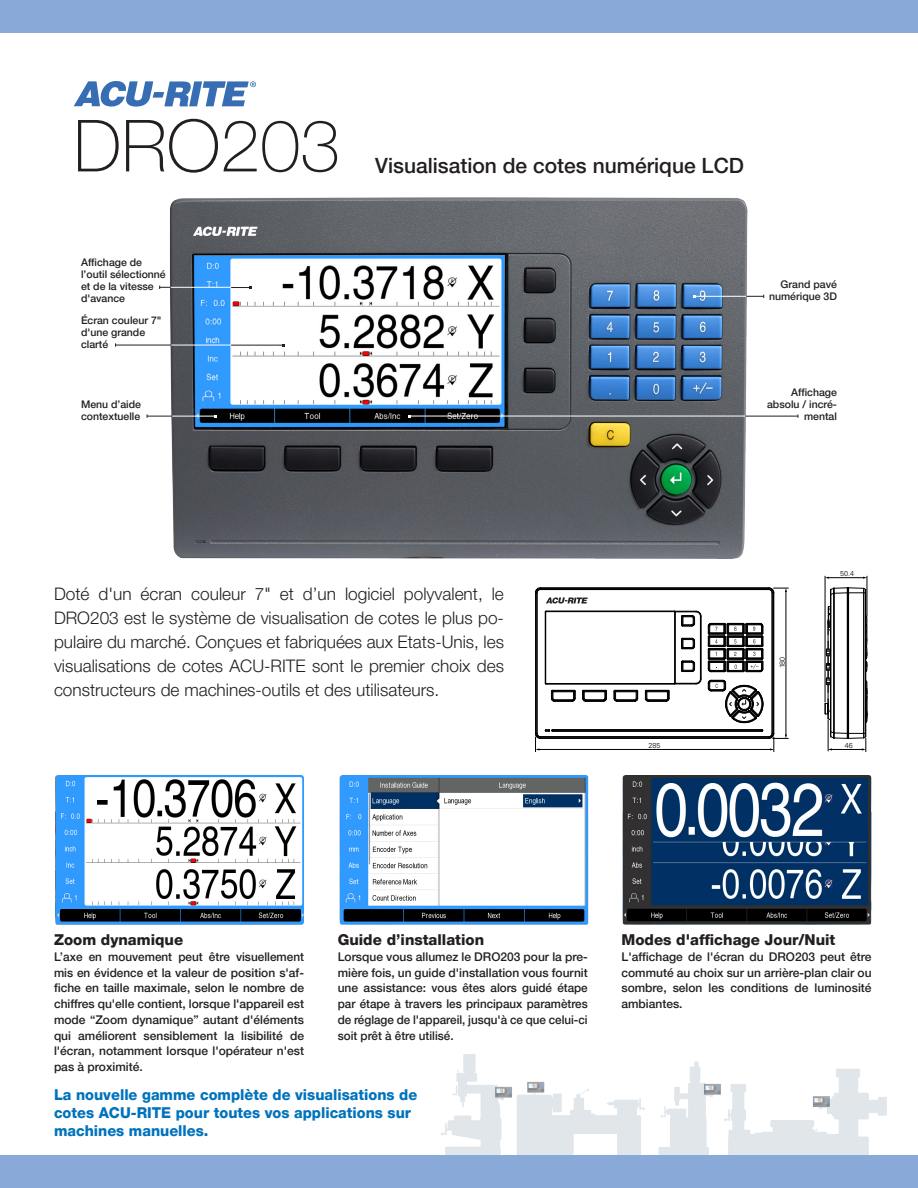
<style>
.page{position:relative;width:918px;height:1188px;background:#fff}
.page>*{position:absolute;margin:0;border:0;box-sizing:border-box;transform-origin:0 0}
.t1{font:100 72px "Helvetica Neue LT Pro";color:#231f20}
.t2{font:500 21px "Helvetica Neue LT Pro";color:#231f20}
.t3{font:300 17.25px/24px "Helvetica Neue LT Pro";color:#231f20;text-align:justify}
.t4{font:800 15px/18px "Helvetica Neue LT Pro";color:#0073bc}
.t5{font:800 15px "Helvetica Neue LT Pro";color:#231f20}
.t6{font:500 12px/15.8px "Helvetica Neue LT Pro";color:#231f20;text-align:justify}
.t7{font:500 10.5px/12px "Helvetica Neue LT Pro";color:#231f20}
.t8{font:300 7.2px "Univers";color:#000}
</style>
<div class="page">
<img style="left:440px;top:1108px;width:448px;height:48px">
<img style="left:452px;top:1054px;width:435px;height:54px">
<svg style="left:74px;top:81px;width:182px;height:26px"></svg>
<div style="left:0;top:0;width:918px;height:32px;background:#89aad8"></div>
<div style="left:0;top:1156px;width:918px;height:32px;background:#89aad8"></div>
<img style="left:167px;top:197px;width:584px;height:362px">
<svg style="left:147px;top:414px;width:25px;height:4px"></svg>
<svg style="left:159px;top:286px;width:12px;height:3px"></svg>
<hr style="left:171px;top:287px;width:60px;height:1px;background:#fff">
<hr style="left:116px;top:345px;width:55px;height:1px;background:#231f20">
<hr style="left:171px;top:345px;width:60px;height:1px;background:#fff">
<hr style="left:172px;top:416px;width:43px;height:1px;background:#fff">
<hr style="left:745px;top:416px;width:53px;height:1px;background:#231f20">
<hr style="left:409px;top:416px;width:336px;height:1px;background:#fff">
<svg style="left:746px;top:295px;width:18px;height:3px"></svg>
<hr style="left:695px;top:296px;width:51px;height:1px;background:#fff">
<hr style="left:535px;top:593px;width:1px;height:140px;background:#000">
<hr style="left:536px;top:593px;width:1px;height:140px;background:#000">
<hr style="left:537px;top:593px;width:1px;height:140px;background:#000">
<hr style="left:545px;top:612px;width:1px;height:72px;background:#000">
<hr style="left:540px;top:738px;width:229px;height:1px;background:#000">
<hr style="left:540px;top:737px;width:229px;height:1px;background:#000">
<hr style="left:540px;top:736px;width:229px;height:1px;background:#000">
<hr style="left:552px;top:731px;width:210px;height:1px;background:#000">
<hr style="left:552px;top:730px;width:210px;height:1px;background:#000">
<hr style="left:552px;top:729px;width:210px;height:1px;background:#000">
<hr style="left:546px;top:684px;width:128px;height:1px;background:#000">
<hr style="left:546px;top:683px;width:129px;height:1px;background:#000">
<hr style="left:674px;top:612px;width:1px;height:72px;background:#000">
<hr style="left:675px;top:612px;width:1px;height:71px;background:#000">
<hr style="left:700px;top:616px;width:1px;height:63px;background:#000">
<hr style="left:701px;top:616px;width:1px;height:63px;background:#000">
<hr style="left:546px;top:611px;width:150px;height:1px;background:#000">
<hr style="left:540px;top:589px;width:229px;height:1px;background:#000">
<hr style="left:540px;top:588px;width:229px;height:1px;background:#000">
<hr style="left:772px;top:593px;width:1px;height:140px;background:#000">
<hr style="left:773px;top:593px;width:1px;height:140px;background:#000">
<hr style="left:774px;top:593px;width:1px;height:140px;background:#000">
<svg style="left:583px;top:690px;width:24px;height:12px"></svg>
<svg style="left:545px;top:684px;width:31px;height:18px"></svg>
<svg style="left:614px;top:690px;width:24px;height:12px"></svg>
<svg style="left:681px;top:661px;width:14px;height:11px"></svg>
<svg style="left:681px;top:638px;width:14px;height:12px"></svg>
<svg style="left:645px;top:679px;width:56px;height:23px"></svg>
<svg style="left:674px;top:611px;width:27px;height:16px"></svg>
<svg style="left:708px;top:680px;width:56px;height:44px"></svg>
<svg style="left:708px;top:623px;width:56px;height:50px"></svg>
<svg style="left:535px;top:588px;width:53px;height:16px"></svg>
<hr style="left:830px;top:590px;width:1px;height:147px;background:#000">
<hr style="left:831px;top:594px;width:1px;height:138px;background:#000">
<hr style="left:834px;top:593px;width:1px;height:140px;background:#000">
<hr style="left:847px;top:588px;width:1px;height:150px;background:#000">
<hr style="left:848px;top:588px;width:1px;height:150px;background:#000">
<hr style="left:863px;top:588px;width:1px;height:150px;background:#000">
<hr style="left:864px;top:588px;width:1px;height:150px;background:#000">
<hr style="left:865px;top:590px;width:1px;height:147px;background:#000">
<svg style="left:825px;top:606px;width:5px;height:115px"></svg>
<svg style="left:866px;top:681px;width:2px;height:42px"></svg>
<svg style="left:866px;top:616px;width:1px;height:56px"></svg>
<svg style="left:830px;top:588px;width:36px;height:7px"></svg>
<hr style="left:539px;top:749px;width:232px;height:1px;background:#000">
<svg style="left:535px;top:730px;width:18px;height:22px"></svg>
<hr style="left:828px;top:720px;width:1px;height:31px;background:#000">
<svg style="left:828px;top:732px;width:39px;height:20px"></svg>
<hr style="left:828px;top:577px;width:36px;height:1px;background:#000">
<hr style="left:825px;top:576px;width:1px;height:126px;background:#000">
<hr style="left:867px;top:576px;width:1px;height:40px;background:#000">
<hr style="left:786px;top:591px;width:1px;height:144px;background:#000">
<svg style="left:769px;top:588px;width:19px;height:6px"></svg>
<svg style="left:769px;top:733px;width:19px;height:19px"></svg>
<img style="left:55px;top:775px;width:249px;height:150px">
<img style="left:340px;top:775px;width:248px;height:150px">
<img style="left:623px;top:775px;width:249px;height:150px">
<hr style="left:231px;top:345px;width:52px;height:1px;background:#231f20">
<svg style="left:231px;top:286px;width:21px;height:3px"></svg>
<p class="t1" style="left:74px;top:103px;width:268px">DRO203</p>
<p class="t7" style="left:81px;top:256px;width:86px">Affichage de l’outil sélectionné et de la vitesse d'avance</p>
<p class="t7" style="left:81px;top:314px;width:82px">Écran couleur 7" d'une grande clarté</p>
<p class="t7" style="left:81px;top:398px;width:62px">Menu d’aide contextuelle</p>
<p class="t2" style="left:375px;top:153px;width:370px">Visualisation de cotes numérique LCD</p>
<p class="t7" style="left:769px;top:278px;width:69px;text-align:right">Grand pavé numérique 3D</p>
<p class="t7" style="left:767px;top:386px;width:71px;text-align:right">Affichage absolu / incré&shy;mental</p>
<p class="t3" style="left:54px;top:582px;width:452px">Doté d'un écran couleur 7" et d’un logiciel polyvalent, le DRO203 est le système de visualisation de cotes le plus po&shy;pulaire du marché. Conçues et fabriquées aux Etats-Unis, les visualisations de cotes ACU-RITE sont le premier choix des constructeurs de machines-outils et des utilisateurs.</p>
<p class="t8" style="left:778px;top:668px;width:13px;rotate:-90deg">180</p>
<p class="t8" style="left:840px;top:569px;width:16px">50.4</p>
<p class="t8" style="left:648px;top:741px;width:14px">285</p>
<p class="t8" style="left:845px;top:741px;width:10px">46</p>
<p class="t5" style="left:54px;top:931px;width:131px">Zoom dynamique</p>
<p class="t6" style="left:54px;top:949px;width:252px">L’axe en mouvement peut être visuellement mis en évidence et la valeur de position s'af&shy;fiche en taille maximale, selon le nombre de chiffres qu'elle contient, lorsque l'appareil est mode “Zoom dynamique” autant d'éléments qui améliorent sensiblement la lisibilité de l'écran, notamment lorsque l'opérateur n'est pas à proximité.</p>
<p class="t5" style="left:338px;top:931px;width:148px">Guide d’installation</p>
<p class="t6" style="left:338px;top:949px;width:252px">Lorsque vous allumez le DRO203 pour la pre&shy;mière fois, un guide d'installation vous fournit une assistance: vous êtes alors guidé étape par étape à travers les principaux paramètres de réglage de l'appareil, jusqu'à ce que celui-ci soit prêt à être utilisé.</p>
<p class="t4" style="left:54px;top:1085px;width:365px">La nouvelle gamme complète de visualisations de cotes ACU-RITE pour toutes vos applications sur machines manuelles.</p>
<p class="t5" style="left:622px;top:931px;width:215px">Modes d'affichage Jour/Nuit</p>
<p class="t6" style="left:622px;top:949px;width:252px">L'affichage de l'écran du DRO203 peut être commuté au choix sur un arrière-plan clair ou sombre, selon les conditions de luminosité ambiantes.</p>
</div>
